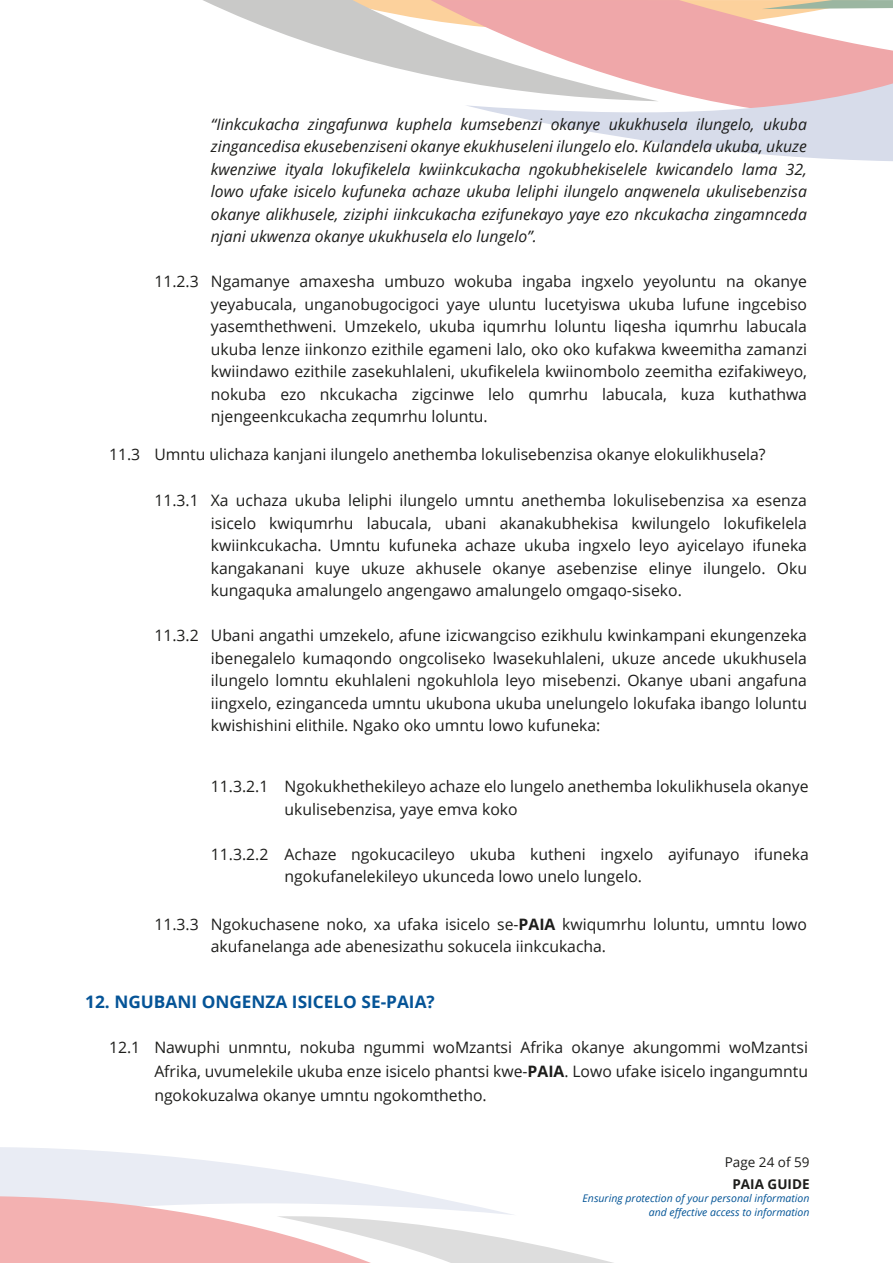
<style>
.page{position:relative;width:893px;height:1263px;background:#fff}
.page>*{position:absolute;margin:0;border:0;box-sizing:border-box;transform-origin:0 0}
.t1{font:700 17.25px "Open Sans";color:#055497}
.t2{font:15.75px/22.5px "Open Sans";color:#1d1d1b;text-align:justify}
.t3{font:italic 15.75px/22.5px "Open Sans";color:#1d1d1b;text-align:justify}
.t4{font:13.5px "Open Sans";color:#1d1d1b}
.t5{font:700 13.5px "Open Sans";color:#1d1d1b}
.t6{font:italic 10.5px/13.5px "Open Sans";color:#035496;text-align:right}
.s1{font-weight:700}
</style>
<div class="page">
<svg style="left:0;top:1147px;width:614px;height:116px"></svg>
<svg style="left:659px;top:0;width:234px;height:83px;fill:#efa7a9"></svg>
<svg style="left:203px;top:0;width:456px;height:83px"></svg>
<svg style="left:466px;top:83px;width:427px;height:78px"></svg>
<p class="t3" style="left:211px;top:112px;width:598px">“Iinkcukacha zingafunwa kuphela kumsebenzi okanye ukukhusela ilungelo, ukuba zingancedisa ekusebenziseni okanye ekukhuseleni ilungelo elo. Kulandela ukuba, ukuze kwenziwe ityala lokufikelela kwiinkcukacha ngokubhekiselele kwicandelo lama 32, lowo ufake isicelo kufuneka achaze ukuba leliphi ilungelo anqwenela ukulisebenzisa okanye alikhusele, ziziphi iinkcukacha ezifunekayo yaye ezo nkcukacha zingamnceda njani ukwenza okanye ukukhusela elo lungelo”.</p>
<p class="t2" style="left:211px;top:270px;width:598px">Ngamanye amaxesha umbuzo wokuba ingaba ingxelo yeyoluntu na okanye yeyabucala, unganobugocigoci yaye uluntu lucetyiswa ukuba lufune ingcebiso yasemthethweni. Umzekelo, ukuba iqumrhu loluntu liqesha iqumrhu labucala ukuba lenze iinkonzo ezithile egameni lalo, oko oko kufakwa kweemitha zamanzi kwiindawo ezithile zasekuhlaleni, ukufikelela kwiinombolo zeemitha ezifakiweyo, nokuba ezo nkcukacha zigcinwe lelo qumrhu labucala, kuza kuthathwa njengeenkcukacha zequmrhu loluntu.</p>
<p class="t2" style="left:109px;top:443px;width:658px">11.3 Umntu ulichaza kanjani ilungelo anethemba lokulisebenzisa okanye elokulikhusela?</p>
<p class="t2" style="left:154px;top:489px;width:46px">11.3.1</p>
<p class="t2" style="left:154px;top:270px;width:46px">11.2.3</p>
<p class="t2" style="left:211px;top:489px;width:598px">Xa uchaza ukuba leliphi ilungelo umntu anethemba lokulisebenzisa xa esenza isicelo kwiqumrhu labucala, ubani akanakubhekisa kwilungelo lokufikelela kwiinkcukacha. Umntu kufuneka achaze ukuba ingxelo leyo ayicelayo ifuneka kangakanani kuye ukuze akhusele okanye asebenzise elinye ilungelo. Oku kungaquka amalungelo angengawo amalungelo omgaqo-siseko.</p>
<p class="t2" style="left:211px;top:624px;width:598px">Ubani angathi umzekelo, afune izicwangciso ezikhulu kwinkampani ekungenzeka ibenegalelo kumaqondo ongcoliseko lwasekuhlaleni, ukuze ancede ukukhusela ilungelo lomntu ekuhlaleni ngokuhlola leyo misebenzi. Okanye ubani angafuna iingxelo, ezinganceda umntu ukubona ukuba unelungelo lokufaka ibango loluntu kwishishini elithile. Ngako oko umntu lowo kufuneka:</p>
<p class="t2" style="left:154px;top:624px;width:46px">11.3.2</p>
<p class="t2" style="left:211px;top:775px;width:59px">11.3.2.1</p>
<p class="t2" style="left:211px;top:842px;width:59px">11.3.2.2</p>
<p class="t2" style="left:285px;top:775px;width:526px">Ngokukhethekileyo achaze elo lungelo anethemba lokulikhusela okanye ukulisebenzisa, yaye emva koko</p>
<p class="t2" style="left:285px;top:842px;width:526px">Achaze ngokucacileyo ukuba kutheni ingxelo ayifunayo ifuneka ngokufanelekileyo ukunceda lowo unelo lungelo.</p>
<p class="t2" style="left:211px;top:912px;width:598px;text-indent:-57px">11.3.3 Ngokuchasene noko, xa ufaka isicelo se-<span class="s1">PAIA</span> kwiqumrhu loluntu, umntu lowo akufanelanga ade abenesizathu sokucela iinkcukacha.</p>
<p class="t1" style="left:85px;top:990px;width:351px">12. NGUBANI ONGENZA ISICELO SE-PAIA?</p>
<p class="t2" style="left:154px;top:1034px;width:655px;line-height:24px;text-indent:-45px">12.1 Nawuphi unmntu, nokuba ngummi woMzantsi Afrika okanye akungommi woMzantsi Afrika, uvumelekile ukuba enze isicelo phantsi kwe-<span class="s1">PAIA</span>. Lowo ufake isicelo ingangumntu ngokokuzalwa okanye umntu ngokomthetho.</p>
<p class="t4" style="left:725px;top:1152px;width:86px">Page 24 of 59</p>
<p class="t6" style="left:583px;top:1191px;width:228px">Ensuring protection of your personal information and effective access to information</p>
<p class="t5" style="left:732px;top:1174px;width:79px">PAIA GUIDE</p>
</div>
